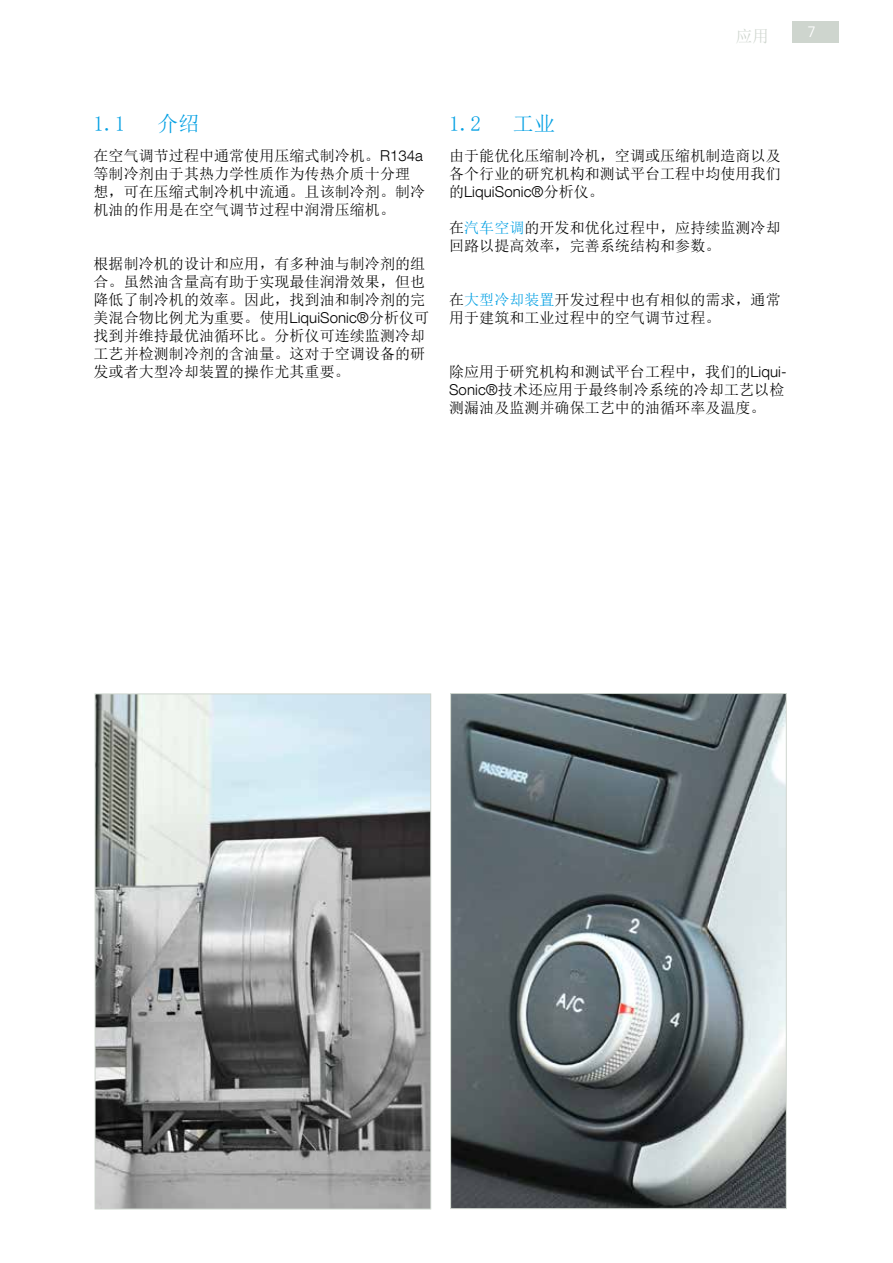
<style>
.page{position:relative;width:893px;height:1263px;background:#fff}
.page>*{position:absolute;margin:0;border:0;box-sizing:border-box;transform-origin:0 0}
.t1{font:21px "Sim Sun";color:#009fe3}
.t2{font:16.5px "Sim Sun";color:#ced5ce}
.t3{font:15px/18px "Sim Sun";letter-spacing:.005em;color:#000}
.t4{font:300 15px "Helvetica Neue LT Com";letter-spacing:.005em;color:#000}
.t5{font:300 15px "Frutiger LT Com";color:#fff}
.s1{font-family:"Helvetica Neue LT Com";font-weight:300}
.s2{font-family:"Sim Sun";font-weight:400}
.s3{color:#009fe3}
</style>
<div class="page">
<div style="left:792px;top:21px;width:47px;height:22px;background:#ced5ce"></div>
<svg style="left:450px;top:693px;width:337px;height:516px"></svg>
<svg style="left:94px;top:693px;width:337px;height:517px"></svg>
<p class="t2" style="left:736px;top:28px;width:35px">应用</p>
<p class="t5" style="left:808px;top:23px;width:10px">7</p>
<h1 class="t1" style="left:94px;top:113px;width:33px">1.1</h1>
<h1 class="t1" style="left:157px;top:113px;width:44px">介绍</h1>
<p class="t3" style="left:94px;top:147px;width:333px">在空气调节过程中通常使用压缩式制冷机。<span class="s1">R134a</span>等制冷剂由于其热力学性质作为传热介质十分理想，可在压缩式制冷机中流通。且该制冷剂。制冷机油的作用是在空气调节过程中润滑压缩机。</p>
<p class="t3" style="left:94px;top:255px;width:337px">根据制冷机的设计和应用，有多种油与制冷剂的组合。虽然油含量高有助于实现最佳润滑效果，但也降低了制冷机的效率。因此，找到油和制冷剂的完美混合物比例尤为重要。使用<span class="s1">LiquiSonic®</span>分析仪可找到并维持最优油循环比。分析仪可连续监测冷却工艺并检测制冷剂的含油量。这对于空调设备的研发或者大型冷却装置的操作尤其重要。</p>
<h1 class="t1" style="left:449px;top:113px;width:33px">1.2</h1>
<h1 class="t1" style="left:513px;top:113px;width:44px">工业</h1>
<p class="t3" style="left:449px;top:147px;width:333px">由于能优化压缩制冷机，空调或压缩机制造商以及各个行业的研究机构和测试平台工程中均使用我们</p>
<p class="t4" style="left:449px;top:183px;width:156px"><span class="s2">的</span>LiquiSonic®<span class="s2">分析仪。</span></p>
<p class="t3" style="left:449px;top:219px;width:333px">在<span class="s3">汽车空调</span>的开发和优化过程中，应持续监测冷却回路以提高效率，完善系统结构和参数。</p>
<p class="t3" style="left:449px;top:291px;width:333px">在<span class="s3">大型冷却装置</span>开发过程中也有相似的需求，通常用于建筑和工业过程中的空气调节过程。</p>
<p class="t3" style="left:449px;top:363px;width:339px">除应用于研究机构和测试平台工程中，我们的<span class="s1">Liqui-<br>Sonic®</span>技术还应用于最终制冷系统的冷却工艺以检测漏油及监测并确保工艺中的油循环率及温度。</p>
</div>
